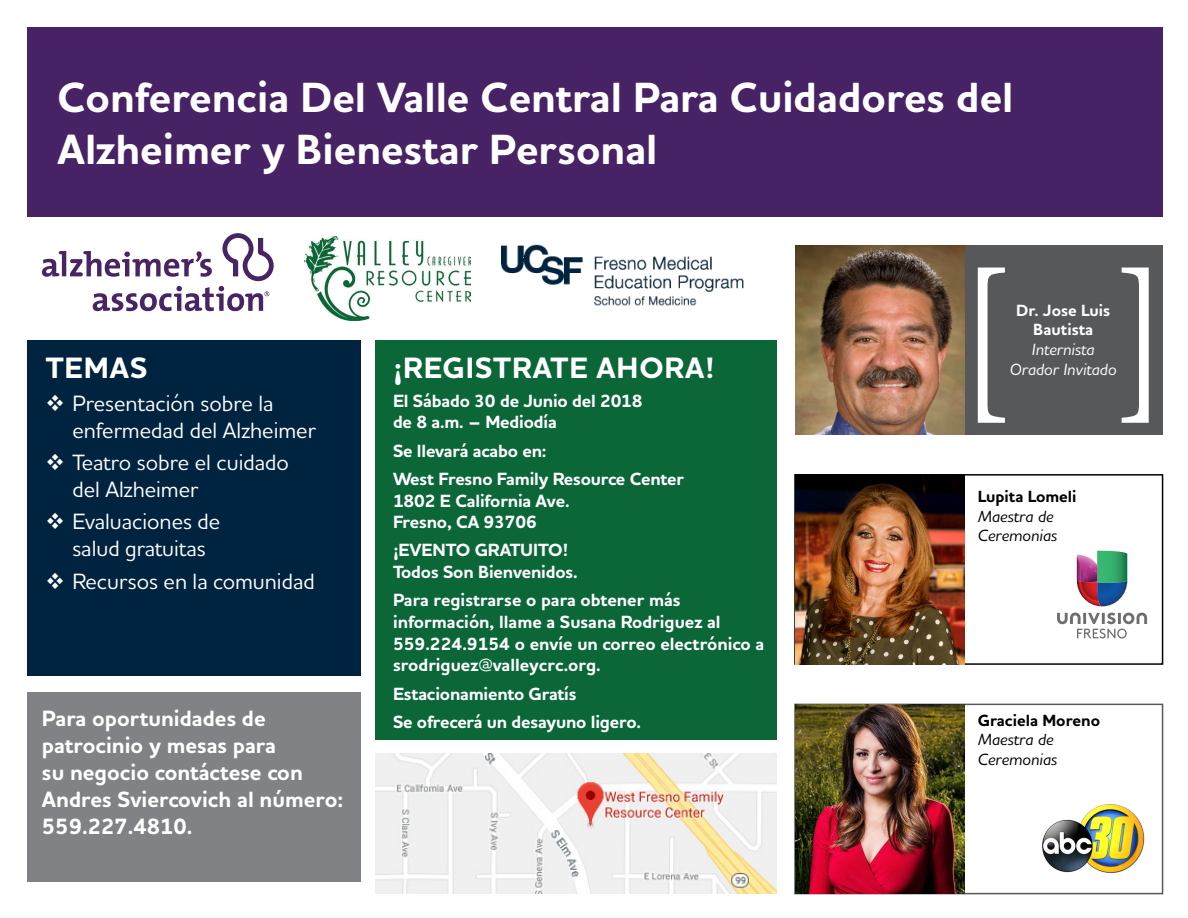
<style>
.page{position:relative;width:1188px;height:918px;background:#fff}
.page>*{position:absolute;margin:0;border:0;box-sizing:border-box;transform-origin:0 0}
.t1{font:700 42.9px/51.6px "Houschka Alt Pro";color:#fff}
.t2{font:700 30px "Houschka Alt Pro";letter-spacing:.03em;color:#fff}
.t3{font:500 22.5px/27px "Houschka Alt Pro";color:#fff}
.t4{font:700 22.5px/27px "Houschka Alt Pro";color:#fff}
.t5{font:700 18px/21.6px "Houschka Alt Pro";letter-spacing:-.01em;color:#fff}
.t6{font:italic 500 16.5px/19.8px "Houschka Alt Pro";color:#000}
.t7{font:700 16.5px "Houschka Alt Pro";color:#000}
.t8{font:italic 500 16.5px "Houschka Alt Pro";color:#fff}
.t9{font:700 16.5px/19.8px "Houschka Alt Pro";color:#fff;text-align:center}
</style>
<div class="page">
<div style="left:376px;top:340px;width:401px;height:400px;background:#0b6738"></div>
<div style="left:27px;top:340px;width:334px;height:335px;background:#00243f"></div>
<div style="left:27px;top:27px;width:1136px;height:189px;background:#472264"></div>
<div style="left:794px;top:704px;width:369px;height:190px;border:2px solid #57585a"></div>
<div style="left:794px;top:474px;width:369px;height:191px;border:2px solid #000"></div>
<div style="left:795px;top:245px;width:368px;height:190px;background:#57585a"></div>
<img style="left:795px;top:475px;width:170px;height:189px">
<img style="left:795px;top:245px;width:170px;height:190px">
<img style="left:795px;top:704px;width:170px;height:190px">
<svg style="left:978px;top:268px;width:27px;height:155px"></svg>
<svg style="left:1122px;top:268px;width:27px;height:155px"></svg>
<img style="left:376px;top:753px;width:401px;height:141px">
<div style="left:27px;top:692px;width:334px;height:189px;background:#808285"></div>
<img style="left:305px;top:237px;width:166px;height:84px">
<svg style="left:42px;top:233px;width:232px;height:78px"></svg>
<img style="left:502px;top:245px;width:242px;height:61px">
<svg style="left:1057px;top:613px;width:90px;height:26px"></svg>
<svg style="left:1077px;top:551px;width:50px;height:55px;background:#717d84"></svg>
<img style="left:1042px;top:804px;width:103px;height:70px">
<p class="t1" style="left:58px;top:73px;width:957px">Conferencia Del Valle Central Para Cuidadores del<br>Alzheimer y Bienestar Personal</p>
<p class="t9" style="left:1016px;top:300px;width:96px">Dr. Jose Luis<br>Bautista</p>
<p class="t8" style="left:1032px;top:339px;width:64px">Internista</p>
<p class="t8" style="left:1010px;top:359px;width:108px">Orador Invitado</p>
<p class="t2" style="left:46px;top:349px;width:103px">TEMAS</p>
<p class="t3" style="left:72px;top:389px;width:245px;text-indent:-27px">❖ Presentación sobre la enfermedad del Alzheimer</p>
<p class="t3" style="left:72px;top:448px;width:218px;text-indent:-27px">❖ Teatro sobre el cuidado del Alzheimer</p>
<p class="t3" style="left:45px;top:508px;width:177px;text-align:center">❖ Evaluaciones de salud gratuitas</p>
<p class="t3" style="left:45px;top:567px;width:271px">❖ Recursos en la comunidad</p>
<p class="t2" style="left:393px;top:349px;width:323px">¡REGISTRATE AHORA!</p>
<p class="t5" style="left:393px;top:390px;width:251px">El Sábado 30 de Junio del 2018 de 8 a.m. – Mediodía</p>
<p class="t5" style="left:393px;top:440px;width:155px">Se llevará acabo en:</p>
<p class="t5" style="left:393px;top:468px;width:293px">West Fresno Family Resource Center<br>1802 E California Ave.<br>Fresno, CA 93706</p>
<p class="t5" style="left:393px;top:540px;width:186px">¡EVENTO GRATUITO!<br>Todos Son Bienvenidos.</p>
<p class="t5" style="left:393px;top:590px;width:373px">Para registrarse o para obtener más información, llame a Susana Rodriguez al 559.224.9154 o envíe un correo electrónico a srodriguez@valleycrc.org.</p>
<p class="t5" style="left:393px;top:683px;width:185px">Estacionamiento Gratís</p>
<p class="t5" style="left:393px;top:711px;width:250px">Se ofrecerá un desayuno ligero.</p>
<p class="t7" style="left:978px;top:485px;width:100px">Lupita Lomeli</p>
<p class="t6" style="left:978px;top:506px;width:81px">Maestra de<br>Ceremonias</p>
<p class="t4" style="left:42px;top:705px;width:303px">Para oportunidades de patrocinio y mesas para<br>su negocio contáctese con<br>Andres Sviercovich al número:<br>559.227.4810.</p>
<p class="t7" style="left:978px;top:709px;width:124px">Graciela Moreno</p>
<p class="t6" style="left:978px;top:730px;width:81px">Maestra de<br>Ceremonias</p>
</div>
